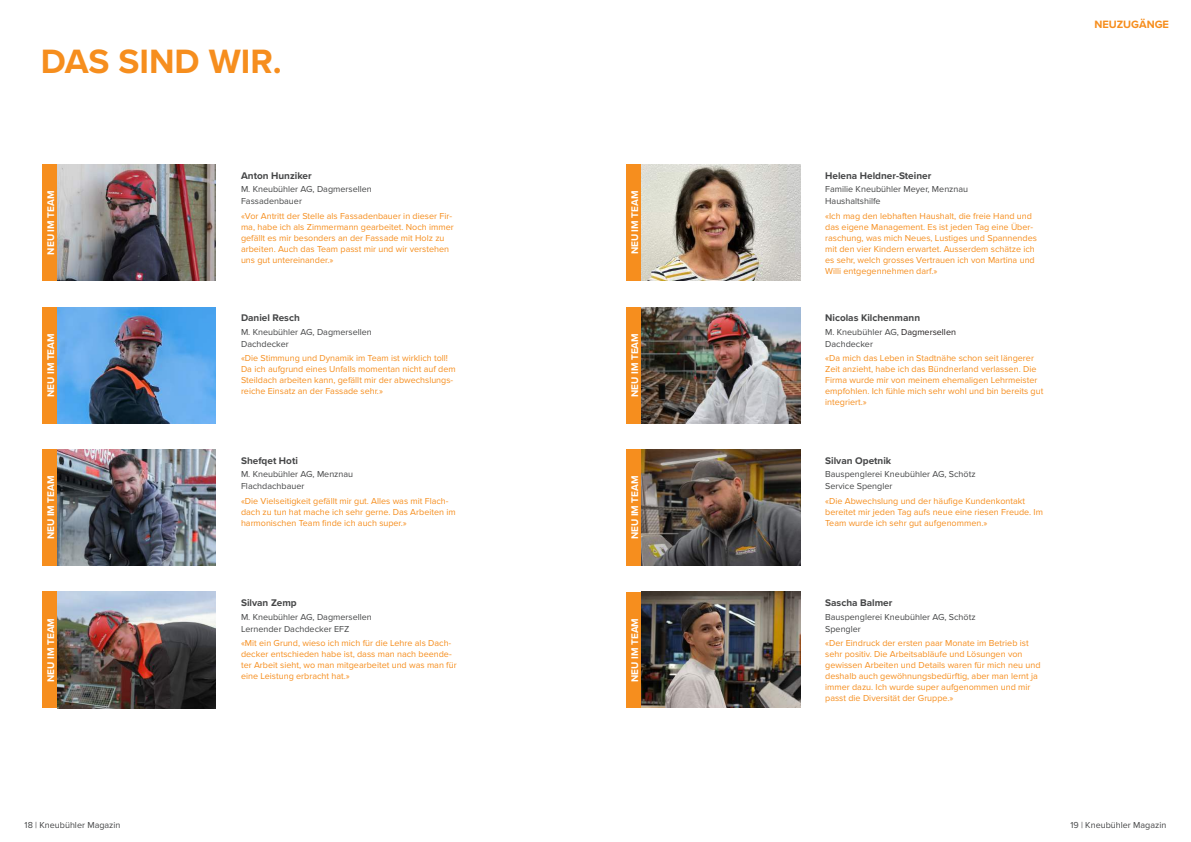
<style>
.page{position:relative;width:1191px;height:842px;background:#fff}
.page>*{position:absolute;margin:0;border:0;box-sizing:border-box;transform-origin:0 0}
.t1{font:700 35px "Proxima Nova";color:#f68e1e}
.t2{font:700 11px "Proxima Nova";color:#f68e1e}
.t3{font:700 10px "Proxima Nova";color:#454647}
.t4{font:700 10px "Proxima Nova";color:#fff}
.t5{font:9px/11px "Proxima Nova";color:#f68e1e}
.t6{font:9px/12px "Proxima Nova";color:#454647}
.s1{color:#231f20}
</style>
<div class="page">
<div style="left:43px;top:164px;width:15px;height:117px;background:#f68e1e"></div>
<div style="left:43px;top:307px;width:15px;height:116px;background:#f68e1e"></div>
<div style="left:43px;top:449px;width:15px;height:116px;background:#f68e1e"></div>
<div style="left:43px;top:592px;width:15px;height:116px;background:#f68e1e"></div>
<img style="left:58px;top:592px;width:158px;height:116px">
<img style="left:58px;top:449px;width:158px;height:116px">
<img style="left:58px;top:164px;width:158px;height:117px">
<img style="left:58px;top:307px;width:158px;height:116px">
<div style="left:626px;top:164px;width:16px;height:117px;background:#f68e1e"></div>
<img style="left:642px;top:164px;width:158px;height:117px">
<div style="left:626px;top:307px;width:16px;height:116px;background:#f68e1e"></div>
<div style="left:626px;top:449px;width:16px;height:116px;background:#f68e1e"></div>
<div style="left:626px;top:592px;width:16px;height:116px;background:#f68e1e"></div>
<img style="left:642px;top:307px;width:158px;height:116px">
<img style="left:642px;top:449px;width:158px;height:116px">
<img style="left:642px;top:592px;width:158px;height:116px">
<h1 class="t1" style="left:41px;top:35px;width:242px">DAS SIND WIR.</h1>
<p class="t4" style="left:43px;top:254px;width:65px;rotate:-90deg">NEU IM TEAM</p>
<p class="t4" style="left:43px;top:397px;width:65px;rotate:-90deg">NEU IM TEAM</p>
<p class="t4" style="left:43px;top:539px;width:65px;rotate:-90deg">NEU IM TEAM</p>
<p class="t4" style="left:43px;top:682px;width:65px;rotate:-90deg">NEU IM TEAM</p>
<p class="t6" style="left:25px;top:819px;width:97px">18 | Kneubühler Magazin</p>
<p class="t3" style="left:241px;top:168px;width:72px">Anton Hunziker</p>
<p class="t6" style="left:241px;top:183px;width:132px">M. Kneubühler AG, Dagmersellen<br>Fassadenbauer</p>
<p class="t5" style="left:241px;top:210px;width:214px">«Vor Antritt der Stelle als Fassadenbauer in dieser Fir&shy;ma, habe ich als Zimmermann gearbeitet. Noch immer gefällt es mir besonders an der Fassade mit Holz zu arbeiten. Auch das Team passt mir und wir verstehen uns gut untereinander.»</p>
<p class="t3" style="left:241px;top:311px;width:60px">Daniel Resch</p>
<p class="t6" style="left:241px;top:326px;width:132px">M. Kneubühler AG, Dagmersellen<br>Dachdecker</p>
<p class="t5" style="left:241px;top:353px;width:216px">«Die Stimmung und Dynamik im Team ist wirklich toll!<br>Da ich aufgrund eines Unfalls momentan nicht auf dem Steildach arbeiten kann, gefällt mir der abwechslungs&shy;reiche Einsatz an der Fassade sehr.»</p>
<p class="t3" style="left:241px;top:453px;width:58px">Shefqet Hoti</p>
<p class="t6" style="left:241px;top:468px;width:114px">M. Kneubühler AG, Menznau<br>Flachdachbauer</p>
<p class="t5" style="left:241px;top:495px;width:216px">«Die Vielseitigkeit gefällt mir gut. Alles was mit Flach&shy;dach zu tun hat mache ich sehr gerne. Das Arbeiten im harmonischen Team finde ich auch super.»</p>
<p class="t3" style="left:241px;top:595px;width:57px">Silvan Zemp</p>
<p class="t6" style="left:241px;top:611px;width:132px">M. Kneubühler AG, Dagmersellen<br>Lernender Dachdecker EFZ</p>
<p class="t5" style="left:241px;top:638px;width:217px">«Mit ein Grund, wieso ich mich für die Lehre als Dach&shy;decker entschieden habe ist, dass man nach beende&shy;ter Arbeit sieht, wo man mitgearbeitet und was man für eine Leistung erbracht hat.»</p>
<p class="t4" style="left:627px;top:254px;width:65px;rotate:-90deg">NEU IM TEAM</p>
<p class="t4" style="left:627px;top:397px;width:65px;rotate:-90deg">NEU IM TEAM</p>
<p class="t4" style="left:627px;top:539px;width:65px;rotate:-90deg">NEU IM TEAM</p>
<p class="t4" style="left:627px;top:682px;width:65px;rotate:-90deg">NEU IM TEAM</p>
<p class="t2" style="left:1094px;top:16px;width:76px">NEUZUGÄNGE</p>
<p class="t3" style="left:825px;top:168px;width:108px">Helena Heldner-Steiner</p>
<p class="t6" style="left:825px;top:184px;width:144px">Familie Kneubühler Meyer, Menznau<br>Haushaltshilfe</p>
<p class="t5" style="left:825px;top:210px;width:213px">«Ich mag den lebhaften Haushalt, die freie Hand und das eigene Management. Es ist jeden Tag eine Über&shy;raschung, was mich Neues, Lustiges und Spannendes mit den vier Kindern erwartet. Ausserdem schätze ich es sehr, welch grosses Vertrauen ich von Martina und Willi entgegennehmen darf.»</p>
<p class="t3" style="left:825px;top:311px;width:96px">Nicolas Kilchenmann</p>
<p class="t6" style="left:825px;top:326px;width:132px">M. Kneubühler AG, <span class="s1">Dagmersellen<br></span>Dachdecker</p>
<p class="t5" style="left:825px;top:353px;width:220px">«Da mich das Leben in Stadtnähe schon seit längerer Zeit anzieht, habe ich das Bündnerland verlassen. Die Firma wurde mir von meinem ehemaligen Lehrmeister empfohlen. Ich fühle mich sehr wohl und bin bereits gut integriert.»</p>
<p class="t3" style="left:825px;top:453px;width:68px">Silvan Opetnik</p>
<p class="t6" style="left:825px;top:468px;width:152px">Bauspenglerei Kneubühler AG, Schötz<br>Service Spengler</p>
<p class="t5" style="left:825px;top:495px;width:219px">«Die Abwechslung und der häufige Kundenkontakt bereitet mir jeden Tag aufs neue eine riesen Freude. Im<br>Team wurde ich sehr gut aufgenommen.»</p>
<p class="t3" style="left:825px;top:595px;width:69px">Sascha Balmer</p>
<p class="t6" style="left:825px;top:611px;width:152px">Bauspenglerei Kneubühler AG, Schötz<br>Spengler</p>
<p class="t5" style="left:825px;top:638px;width:217px">«Der Eindruck der ersten paar Monate im Betrieb ist sehr positiv. Die Arbeitsabläufe und Lösungen von gewissen Arbeiten und Details waren für mich neu und deshalb auch gewöhnungsbedürftig, aber man lernt ja immer dazu. Ich wurde super aufgenommen und mir passt die Diversität der Gruppe.»</p>
<p class="t6" style="left:1070px;top:819px;width:97px">19 | Kneubühler Magazin</p>
</div>
